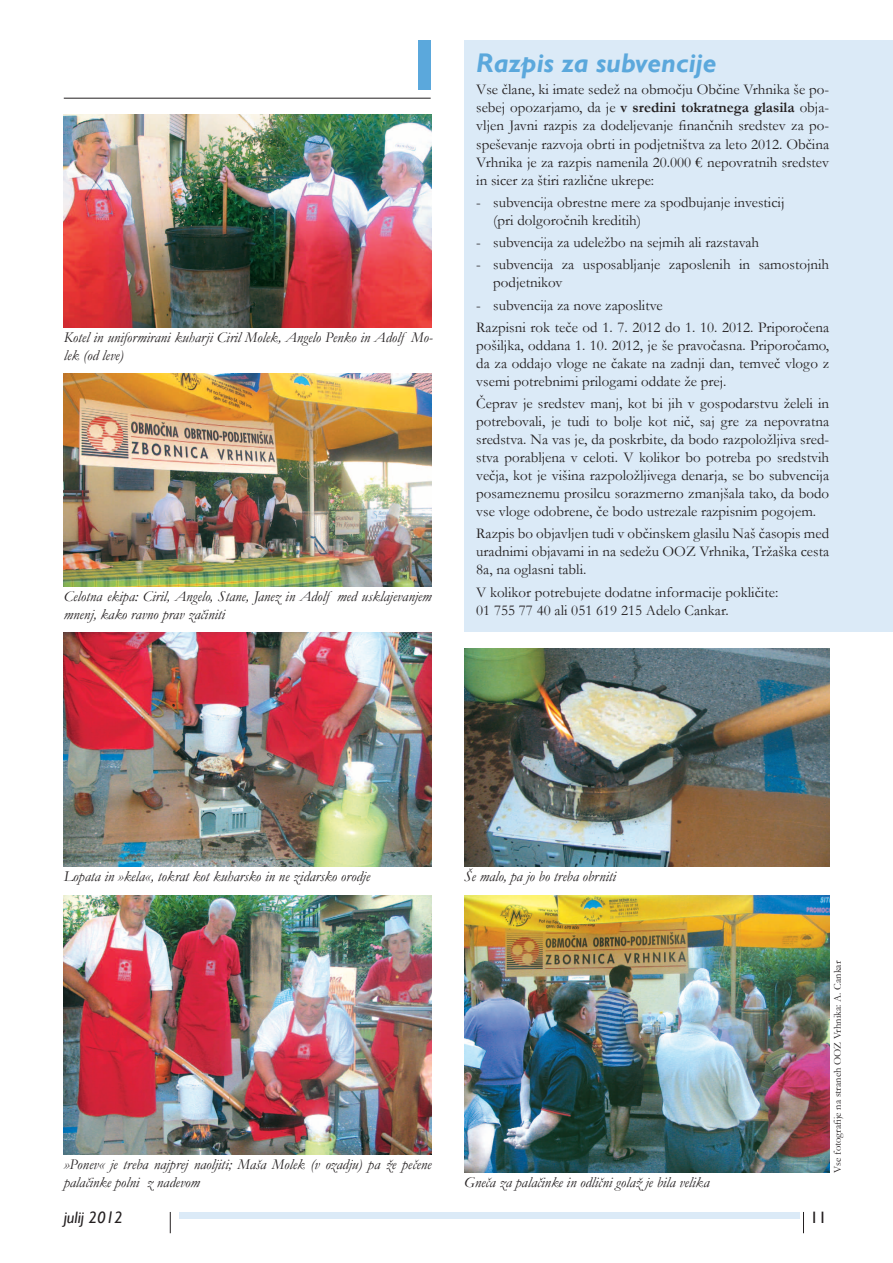
<style>
.page{position:relative;width:893px;height:1263px;background:#fff}
.page>*{position:absolute;margin:0;border:0;box-sizing:border-box;transform-origin:0 0}
.t1{font:italic 700 27px "Gill Sans";color:#5ba8dc}
.t2{font:italic 16.5px "Gill Sans";color:#231f20}
.t3{font:16.5px "Gill Sans";color:#231f20}
.t4{font:15px/18px "Garamond";color:#231f20;text-align:justify}
.t5{font:italic 15px/18px "Garamond";color:#231f20}
.t6{font:10.5px "Garamond";color:#231f20}
.s1{font-weight:700}
</style>
<div class="page">
<div style="left:464px;top:40px;width:429px;height:591px;background:#dbeaf7"></div>
<hr style="left:64px;top:98px;width:367px;height:1px;background:#231f20">
<div style="left:418px;top:40px;width:13px;height:49px;background:#5ba8dc"></div>
<svg style="left:803px;top:1212px;width:1px;height:21px"></svg>
<div style="left:179px;top:1212px;width:620px;height:6px;background:#dbeaf7"></div>
<svg style="left:170px;top:1212px;width:1px;height:21px"></svg>
<img style="left:464px;top:895px;width:365px;height:277px">
<img style="left:464px;top:648px;width:365px;height:219px">
<img style="left:64px;top:115px;width:368px;height:212px">
<img style="left:64px;top:374px;width:368px;height:212px">
<img style="left:64px;top:633px;width:368px;height:234px">
<img style="left:64px;top:895px;width:368px;height:259px">
<p class="t5" style="left:64px;top:327px;width:370px">Kotel in uniformirani kuharji Ciril Molek, Angelo Penko in Adolf Mo&shy;lek (od leve)</p>
<p class="t5" style="left:64px;top:586px;width:369px">Celotna ekipa: Ciril, Angelo, Stane, Janez in Adolf med usklajevanjem mnenj, kako ravno prav začiniti</p>
<h1 class="t1" style="left:476px;top:47px;width:242px">Razpis za subvencije</h1>
<p class="t4" style="left:476px;top:80px;width:354px">Vse člane, ki imate sedež na območju Občine Vrhnika še po&shy;sebej opozarjamo, da je <span class="s1">v sredini tokratnega glasila</span> obja&shy;vljen Javni razpis za dodeljevanje finančnih sredstev za po&shy;speševanje razvoja obrti in podjetništva za leto 2012. Občina Vrhnika je za razpis namenila 20.000 € nepovratnih sredstev in sicer za štiri različne ukrepe:</p>
<p class="t4" style="left:493px;top:193px;width:293px;text-indent:-17px">- subvencija obrestne mere za spodbujanje investicij (pri dolgoročnih kreditih)</p>
<p class="t4" style="left:476px;top:233px;width:284px">- subvencija za udeležbo na sejmih ali razstavah</p>
<p class="t4" style="left:493px;top:255px;width:337px;text-indent:-17px">- subvencija za usposabljanje zaposlenih in samostojnih podjetnikov</p>
<p class="t4" style="left:476px;top:293px;width:354px;line-height:22.2px">- subvencija za nove zaposlitve<br>Razpisni rok teče od 1. 7. 2012 do 1. 10. 2012. Priporočena</p>
<p class="t4" style="left:476px;top:336px;width:354px">pošiljka, oddana 1. 10. 2012, je še pravočasna. Priporočamo, da za oddajo vloge ne čakate na zadnji dan, temveč vlogo z vsemi potrebnimi prilogami oddate že prej.</p>
<p class="t4" style="left:476px;top:394px;width:354px">Čeprav je sredstev manj, kot bi jih v gospodarstvu želeli in potrebovali, je tudi to bolje kot nič, saj gre za nepovratna sredstva. Na vas je, da poskrbite, da bodo razpoložljiva sred&shy;stva porabljena v celoti. V kolikor bo potreba po sredstvih večja, kot je višina razpoložljivega denarja, se bo subvencija posameznemu prosilcu sorazmerno zmanjšala tako, da bodo vse vloge odobrene, če bodo ustrezale razpisnim pogojem.</p>
<p class="t4" style="left:476px;top:524px;width:354px">Razpis bo objavljen tudi v občinskem glasilu Naš časopis med uradnimi objavami in na sedežu OOZ Vrhnika, Tržaška cesta 8a, na oglasni tabli.</p>
<p class="t4" style="left:476px;top:582px;width:304px">V kolikor potrebujete dodatne informacije pokličite:<br>01 755 77 40 ali 051 619 215 Adelo Cankar.</p>
<p class="t5" style="left:64px;top:867px;width:308px">Lopata in »kela«, tokrat kot kuharsko in ne zidarsko orodje</p>
<p class="t5" style="left:464px;top:867px;width:153px">Še malo, pa jo bo treba obrniti</p>
<p class="t5" style="left:64px;top:1154px;width:369px">»Ponev« je treba najprej naoljiti; Maša Molek (v ozadju) pa že pečene palačinke polni z nadevom</p>
<p class="t2" style="left:64px;top:1208px;width:61px">julij 2012</p>
<p class="t5" style="left:464px;top:1172px;width:247px">Gneča za palačinke in odlični golaž je bila velika</p>
<p class="t6" style="left:831px;top:1172px;width:213px;rotate:-90deg">Vse fotografije na straneh OOZ Vrhnika: A. Cankar</p>
<p class="t3" style="left:810px;top:1208px;width:18px">11</p>
</div>
